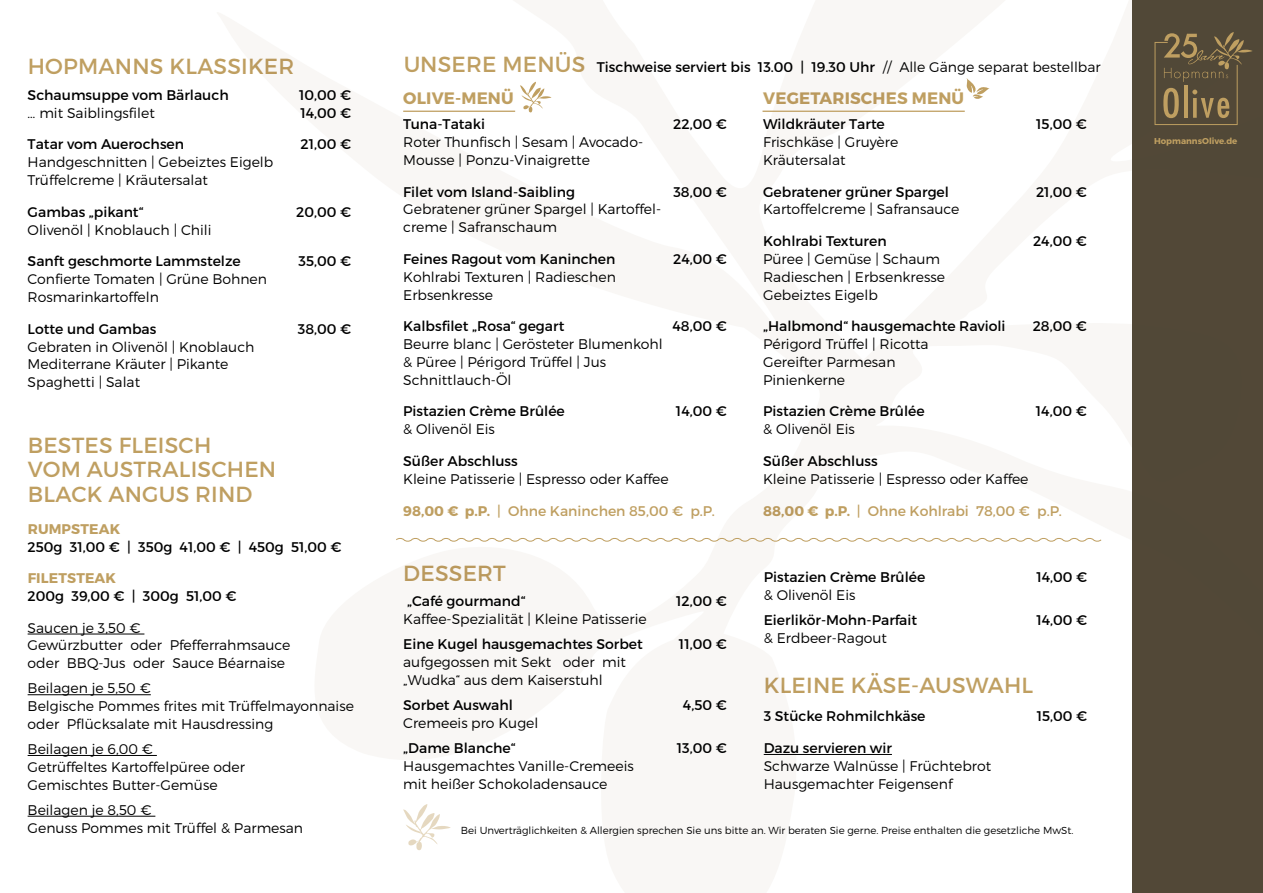
<style>
.page{position:relative;width:1263px;height:893px;background:#fff}
.page>*{position:absolute;margin:0;border:0;box-sizing:border-box;transform-origin:0 0}
.t1{font:21.9px/24.2px "Montserrat";letter-spacing:.01em;color:#bf9f61}
.t2{font:700 16.5px "Montserrat";letter-spacing:.01em;color:#bf9f61}
.t3{font:300 13.95px/17.9px "Montserrat";color:#000}
.t4{font:13.95px "Montserrat";color:#000}
.t5{font:13.95px "Montserrat";color:#bf9f61}
.t6{font:700 13.95px "Montserrat";letter-spacing:.01em;color:#bf9f61}
.t7{font:300 10.2px "Montserrat";color:#000}
.t8{font:700 8.55px "Montserrat";color:#bf9f61}
.s1{font-size:21.9px;color:#bf9f61}
.s2{font-weight:300}
.s3{font-weight:700}
</style>
<div class="page">
<div style="left:1132px;top:0;width:131px;height:893px;background:#524837"></div>
<svg style="left:1154px;top:32px;width:98px;height:93px"></svg>
<svg style="left:396px;top:537px;width:706px;height:5px"></svg>
<svg style="left:966px;top:79px;width:23px;height:20px"></svg>
<hr style="left:28px;top:634px;width:116px;height:1px;background:#000">
<hr style="left:28px;top:694px;width:123px;height:1px;background:#000">
<hr style="left:28px;top:755px;width:129px;height:1px;background:#000">
<hr style="left:28px;top:816px;width:127px;height:1px;background:#000">
<hr style="left:764px;top:754px;width:128px;height:1px;background:#000">
<svg style="left:403px;top:804px;width:48px;height:46px"></svg>
<svg style="left:520px;top:81px;width:31px;height:32px"></svg>
<hr style="left:403px;top:111px;width:112px;height:1px;background:#bf9f61">
<hr style="left:762px;top:111px;width:203px;height:1px;background:#bf9f61">
<h1 class="t1" style="left:28px;top:54px;width:268px">HOPMANNS KLASSIKER</h1>
<p class="t4" style="left:28px;top:86px;width:203px">Schaumsuppe vom Bärlauch</p>
<p class="t4" style="left:299px;top:86px;width:54px">10,00 €</p>
<p class="t3" style="left:28px;top:104px;width:129px">… mit Saiblingsfilet</p>
<p class="t4" style="left:300px;top:104px;width:52px">14,00 €</p>
<p class="t4" style="left:28px;top:136px;width:158px">Tatar vom Auerochsen</p>
<p class="t4" style="left:300px;top:136px;width:52px">21,00 €</p>
<p class="t3" style="left:28px;top:153px;width:247px">Handgeschnitten | Gebeiztes Eigelb<br>Trüffelcreme | Kräutersalat</p>
<p class="t4" style="left:28px;top:203px;width:117px">Gambas „pikant“</p>
<p class="t4" style="left:296px;top:203px;width:56px">20,00 €</p>
<p class="t3" style="left:28px;top:220px;width:185px">Olivenöl | Knoblauch | Chili</p>
<p class="t4" style="left:28px;top:253px;width:215px">Sanft geschmorte Lammstelze</p>
<p class="t4" style="left:299px;top:253px;width:54px">35,00 €</p>
<p class="t3" style="left:28px;top:270px;width:241px">Confierte Tomaten | Grüne Bohnen<br>Rosmarinkartoffeln</p>
<p class="t4" style="left:28px;top:320px;width:130px">Lotte und Gambas</p>
<p class="t4" style="left:298px;top:320px;width:55px">38,00 €</p>
<p class="t3" style="left:28px;top:337px;width:228px">Gebraten in Olivenöl | Knoblauch<br>Mediterrane Kräuter | Pikante<br>Spaghetti | Salat</p>
<h1 class="t1" style="left:28px;top:433px;width:250px">BESTES FLEISCH<br>VOM AUSTRALISCHEN<br>BLACK ANGUS RIND</h1>
<p class="t6" style="left:28px;top:520px;width:94px">RUMPSTEAK</p>
<p class="t4" style="left:28px;top:538px;width:315px">250g 31,00 € | 350g 41,00 € | 450g 51,00 €</p>
<p class="t6" style="left:28px;top:570px;width:90px">FILETSTEAK</p>
<p class="t4" style="left:28px;top:587px;width:210px">200g 39,00 € | 300g 51,00 €</p>
<p class="t3" style="left:28px;top:618px;width:264px">Saucen je 3,50 €<br>Gewürzbutter oder Pfefferrahmsauce oder BBQ-Jus oder Sauce Béarnaise</p>
<p class="t3" style="left:28px;top:679px;width:328px">Beilagen je 5,50 €<br>Belgische Pommes frites mit Trüffelmayonnaise oder Pflücksalate mit Hausdressing</p>
<p class="t3" style="left:28px;top:740px;width:219px">Beilagen je 6,00 €<br>Getrüffeltes Kartoffelpüree oder<br>Gemischtes Butter-Gemüse</p>
<p class="t3" style="left:28px;top:801px;width:277px">Beilagen je 8,50 €<br>Genuss Pommes mit Trüffel &amp; Parmesan</p>
<p class="t4" style="left:403px;top:59px;width:699px"><span class="s1">UNSERE MENÜS</span> Tischweise serviert bis 13.00 | 19.30 Uhr <span class="s2">// Alle Gänge separat bestellbar</span></p>
<p class="t2" style="left:403px;top:88px;width:112px">OLIVE-MENÜ</p>
<p class="t4" style="left:403px;top:116px;width:83px">Tuna-Tataki</p>
<p class="t4" style="left:673px;top:116px;width:55px">22,00 €</p>
<p class="t3" style="left:403px;top:133px;width:241px">Roter Thunfisch | Sesam | Avocado-<br>Mousse | Ponzu-Vinaigrette</p>
<p class="t4" style="left:403px;top:183px;width:173px">Filet vom Island-Saibling</p>
<p class="t4" style="left:673px;top:183px;width:55px">38,00 €</p>
<p class="t3" style="left:403px;top:200px;width:259px">Gebratener grüner Spargel | Kartoffel&shy;creme | Safranschaum</p>
<p class="t4" style="left:403px;top:250px;width:214px">Feines Ragout vom Kaninchen</p>
<p class="t4" style="left:673px;top:250px;width:55px">24,00 €</p>
<p class="t3" style="left:403px;top:268px;width:214px">Kohlrabi Texturen | Radieschen<br>Erbsenkresse</p>
<p class="t4" style="left:403px;top:318px;width:163px">Kalbsfilet „Rosa“ gegart</p>
<p class="t4" style="left:673px;top:318px;width:56px">48,00 €</p>
<p class="t3" style="left:403px;top:335px;width:261px">Beurre blanc | Gerösteter Blumenkohl &amp; Püree | Périgord Trüffel | Jus<br>Schnittlauch-Öl</p>
<p class="t4" style="left:403px;top:403px;width:163px">Pistazien Crème Brûlée</p>
<p class="t4" style="left:676px;top:403px;width:52px">14,00 €</p>
<p class="t3" style="left:403px;top:420px;width:93px">&amp; Olivenöl Eis</p>
<p class="t4" style="left:403px;top:452px;width:116px">Süßer Abschluss</p>
<p class="t3" style="left:403px;top:470px;width:267px">Kleine Patisserie | Espresso oder Kaffee</p>
<p class="t5" style="left:403px;top:502px;width:313px"><span class="s3">98,00 € p.P.</span> | Ohne Kaninchen 85,00 € p.P.</p>
<p class="t2" style="left:763px;top:88px;width:202px">VEGETARISCHES MENÜ</p>
<p class="t4" style="left:763px;top:116px;width:123px">Wildkräuter Tarte</p>
<p class="t4" style="left:1036px;top:116px;width:52px">15,00 €</p>
<p class="t3" style="left:763px;top:133px;width:137px">Frischkäse | Gruyère<br>Kräutersalat</p>
<p class="t4" style="left:763px;top:183px;width:187px">Gebratener grüner Spargel</p>
<p class="t4" style="left:1036px;top:183px;width:52px">21,00 €</p>
<p class="t3" style="left:763px;top:200px;width:198px">Kartoffelcreme | Safransauce</p>
<p class="t4" style="left:763px;top:233px;width:125px">Kohlrabi Texturen</p>
<p class="t4" style="left:1033px;top:233px;width:55px">24,00 €</p>
<p class="t3" style="left:763px;top:250px;width:183px">Püree | Gemüse | Schaum<br>Radieschen | Erbsenkresse<br>Gebeiztes Eigelb</p>
<p class="t4" style="left:763px;top:318px;width:244px">„Halbmond“ hausgemachte Ravioli</p>
<p class="t4" style="left:1033px;top:318px;width:56px">28,00 €</p>
<p class="t3" style="left:763px;top:335px;width:167px">Périgord Trüffel | Ricotta<br>Gereifter Parmesan<br>Pinienkerne</p>
<p class="t4" style="left:763px;top:403px;width:163px">Pistazien Crème Brûlée</p>
<p class="t4" style="left:1036px;top:403px;width:52px">14,00 €</p>
<p class="t3" style="left:763px;top:420px;width:93px">&amp; Olivenöl Eis</p>
<p class="t4" style="left:763px;top:452px;width:116px">Süßer Abschluss</p>
<p class="t3" style="left:763px;top:470px;width:267px">Kleine Patisserie | Espresso oder Kaffee</p>
<p class="t5" style="left:763px;top:502px;width:300px"><span class="s3">88,00 € p.P.</span> | Ohne Kohlrabi 78,00 € p.P.</p>
<h1 class="t1" style="left:403px;top:561px;width:104px">DESSERT</h1>
<p class="t4" style="left:407px;top:593px;width:119px">„Café gourmand“</p>
<p class="t4" style="left:676px;top:593px;width:52px">12,00 €</p>
<p class="t3" style="left:403px;top:610px;width:245px">Kaffee-Spezialität | Kleine Patisserie</p>
<p class="t4" style="left:403px;top:636px;width:241px">Eine Kugel hausgemachtes Sorbet</p>
<p class="t4" style="left:679px;top:636px;width:49px">11,00 €</p>
<p class="t3" style="left:403px;top:653px;width:224px">aufgegossen mit Sekt oder mit „Wudka“ aus dem Kaiserstuhl</p>
<p class="t4" style="left:403px;top:696px;width:111px">Sorbet Auswahl</p>
<p class="t4" style="left:683px;top:696px;width:45px">4,50 €</p>
<p class="t3" style="left:403px;top:714px;width:137px">Cremeeis pro Kugel</p>
<p class="t4" style="left:403px;top:739px;width:113px">„Dame Blanche“</p>
<p class="t4" style="left:677px;top:739px;width:52px">13,00 €</p>
<p class="t3" style="left:403px;top:757px;width:232px">Hausgemachtes Vanille-Cremeeis mit heißer Schokoladensauce</p>
<p class="t4" style="left:764px;top:569px;width:163px">Pistazien Crème Brûlée</p>
<p class="t4" style="left:1036px;top:569px;width:52px">14,00 €</p>
<p class="t3" style="left:764px;top:586px;width:93px">&amp; Olivenöl Eis</p>
<p class="t4" style="left:764px;top:612px;width:155px">Eierlikör-Mohn-Parfait</p>
<p class="t4" style="left:1036px;top:612px;width:52px">14,00 €</p>
<p class="t3" style="left:764px;top:629px;width:125px">&amp; Erdbeer-Ragout</p>
<h1 class="t1" style="left:764px;top:673px;width:271px">KLEINE KÄSE-AUSWAHL</h1>
<p class="t4" style="left:764px;top:708px;width:163px">3 Stücke Rohmilchkäse</p>
<p class="t4" style="left:1037px;top:708px;width:52px">15,00 €</p>
<p class="t4" style="left:764px;top:739px;width:130px">Dazu servieren wir</p>
<p class="t3" style="left:764px;top:757px;width:229px">Schwarze Walnüsse | Früchtebrot<br>Hausgemachter Feigensenf</p>
<p class="t7" style="left:461px;top:824px;width:614px">Bei Unverträglichkeiten &amp; Allergien sprechen Sie uns bitte an. Wir beraten Sie gerne. Preise enthalten die gesetzliche MwSt.</p>
<p class="t8" style="left:1154px;top:136px;width:85px">HopmannsOlive.de</p>
</div>
